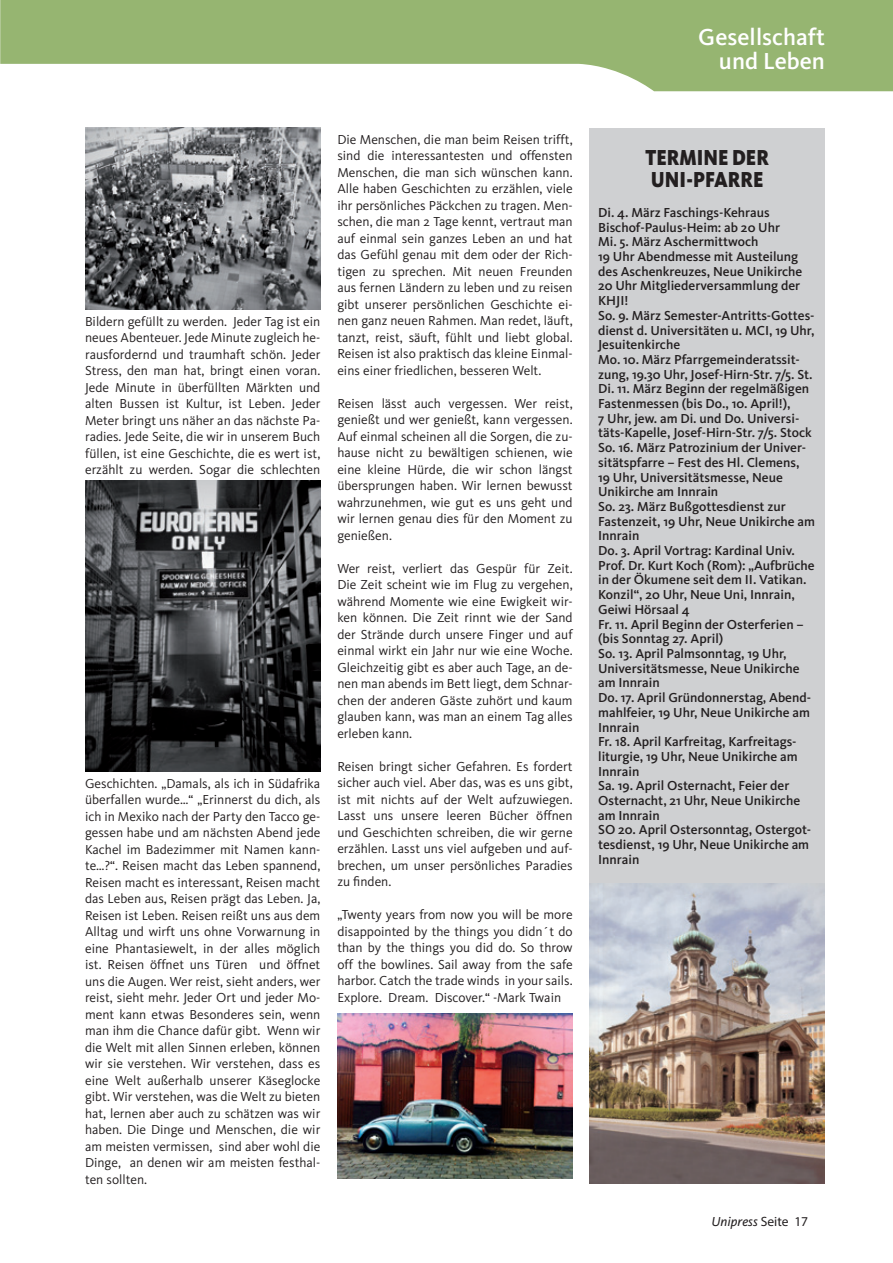
<style>
.page{position:relative;width:893px;height:1263px;background:#fff}
.page>*{position:absolute;margin:0;border:0;box-sizing:border-box;transform-origin:0 0}
.t1{font:500 24px/24px "Kievit";color:#fff;text-align:right}
.t2{font:900 22.5px/22.5px "Kievit";color:#231f20;scale:.85 1}
.t3{font:13.5px/16.5px "Kievit";color:#231f20;text-align:justify}
.t4{font:500 13.5px/14.7px "Kievit";color:#231f20}
.t5{font:italic 13.5px "Kievit";color:#231f20}
.s1{font-family:"Myriad Pro";font-style:normal}
</style>
<div class="page">
<svg style="left:0;top:0;width:893px;height:91px;fill:#96b571"></svg>
<div style="left:590px;top:128px;width:235px;height:755px;background:#cfd0d2"></div>
<img style="left:590px;top:883px;width:235px;height:301px">
<img style="left:85px;top:128px;width:235px;height:181px">
<img style="left:85px;top:480px;width:235px;height:291px">
<img style="left:337px;top:1014px;width:236px;height:165px">
<h1 class="t1" style="left:698px;top:25px;width:128px">Gesellschaft und Leben</h1>
<p class="t3" style="left:85px;top:313px;width:237px">Bildern gefüllt zu werden. Jeder Tag ist ein neues Abenteuer. Jede Minute zugleich he&shy;rausfordernd und traumhaft schön. Jeder Stress, den man hat, bringt einen voran.<br>Jede Minute in überfüllten Märkten und alten Bussen ist Kultur, ist Leben. Jeder Meter bringt uns näher an das nächste Pa&shy;radies. Jede Seite, die wir in unserem Buch füllen, ist eine Geschichte, die es wert ist, erzählt zu werden. Sogar die schlechten</p>
<p class="t3" style="left:85px;top:775px;width:237px">Geschichten. „Damals, als ich in Südafrika überfallen wurde…“ „Erinnerst du dich, als ich in Mexiko nach der Party den Tacco ge&shy;gessen habe und am nächsten Abend jede Kachel im Badezimmer mit Namen kann&shy;te…?“. Reisen macht das Leben spannend, Reisen macht es interessant, Reisen macht das Leben aus, Reisen prägt das Leben. Ja, Reisen ist Leben. Reisen reißt uns aus dem Alltag und wirft uns ohne Vorwarnung in eine Phantasiewelt, in der alles möglich ist. Reisen öffnet uns Türen und öffnet uns die Augen. Wer reist, sieht anders, wer reist, sieht mehr. Jeder Ort und jeder Mo&shy;ment kann etwas Besonderes sein, wenn man ihm die Chance dafür gibt. Wenn wir die Welt mit allen Sinnen erleben, können wir sie verstehen. Wir verstehen, dass es eine Welt außerhalb unserer Käseglocke gibt. Wir verstehen, was die Welt zu bieten hat, lernen aber auch zu schätzen was wir haben. Die Dinge und Menschen, die wir am meisten vermissen, sind aber wohl die Dinge, an denen wir am meisten festhal&shy;ten sollten.</p>
<p class="t3" style="left:337px;top:131px;width:237px">Die Menschen, die man beim Reisen trifft, sind die interessantesten und offensten Menschen, die man sich wünschen kann.<br>Alle haben Geschichten zu erzählen, viele ihr persönliches Päckchen zu tragen. Men&shy;schen, die man 2 Tage kennt, vertraut man auf einmal sein ganzes Leben an und hat das Gefühl genau mit dem oder der Rich&shy;tigen zu sprechen. Mit neuen Freunden aus fernen Ländern zu leben und zu reisen gibt unserer persönlichen Geschichte ei&shy;nen ganz neuen Rahmen. Man redet, läuft, tanzt, reist, säuft, fühlt und liebt global.<br>Reisen ist also praktisch das kleine Einmal&shy;eins einer friedlichen, besseren Welt.</p>
<p class="t3" style="left:337px;top:395px;width:237px">Reisen lässt auch vergessen. Wer reist, genießt und wer genießt, kann vergessen.<br>Auf einmal scheinen all die Sorgen, die zu&shy;hause nicht zu bewältigen schienen, wie eine kleine Hürde, die wir schon längst übersprungen haben. Wir lernen bewusst wahrzunehmen, wie gut es uns geht und wir lernen genau dies für den Moment zu genießen.</p>
<p class="t3" style="left:337px;top:560px;width:237px">Wer reist, verliert das Gespür für Zeit.<br>Die Zeit scheint wie im Flug zu vergehen, während Momente wie eine Ewigkeit wir&shy;ken können. Die Zeit rinnt wie der Sand der Strände durch unsere Finger und auf einmal wirkt ein Jahr nur wie eine Woche.<br>Gleichzeitig gibt es aber auch Tage, an de&shy;nen man abends im Bett liegt, dem Schnar&shy;chen der anderen Gäste zuhört und kaum glauben kann, was man an einem Tag alles erleben kann.</p>
<p class="t3" style="left:337px;top:758px;width:237px">Reisen bringt sicher Gefahren. Es fordert sicher auch viel. Aber das, was es uns gibt, ist mit nichts auf der Welt aufzuwiegen.<br>Lasst uns unsere leeren Bücher öffnen und Geschichten schreiben, die wir gerne erzählen. Lasst uns viel aufgeben und auf&shy;brechen, um unser persönliches Paradies zu finden.</p>
<p class="t3" style="left:337px;top:907px;width:237px">„Twenty years from now you will be more disappointed by the things you didn´t do than by the things you did do. So throw off the bowlines. Sail away from the safe harbor. Catch the trade winds in your sails.<br>Explore. Dream. Discover.“ -Mark Twain</p>
<h2 class="t2" style="left:645px;top:146px;width:147px">TERMINE DER<br>UNI-PFARRE</h2>
<p class="t4" style="left:598px;top:205px;width:218px">Di. 4. März Faschings-Kehraus<br>Bischof-Paulus-Heim: ab 20 Uhr<br>Mi. 5. März Aschermittwoch<br>19 Uhr Abendmesse mit Austeilung des Aschenkreuzes, Neue Unikirche<br>20 Uhr Mitgliederversammlung der<br>KHJI!<br>So. 9. März Semester-Antritts-Gottes&shy;dienst d. Universitäten u. MCI, 19 Uhr,<br>Jesuitenkirche<br>Mo. 10. März Pfarrgemeinderatssit&shy;zung, 19.30 Uhr, Josef-Hirn-Str. 7/5. St.<br>Di. 11. März Beginn der regelmäßigen<br>Fastenmessen (bis Do., 10. April!),<br>7 Uhr, jew. am Di. und Do. Universi&shy;täts-Kapelle, Josef-Hirn-Str. 7/5. Stock<br>So. 16. März Patrozinium der Univer&shy;sitätspfarre – Fest des Hl. Clemens,<br>19 Uhr, Universitätsmesse, Neue<br>Unikirche am Innrain<br>So. 23. März Bußgottesdienst zur<br>Fastenzeit, 19 Uhr, Neue Unikirche am<br>Innrain<br>Do. 3. April Vortrag: Kardinal Univ.<br>Prof. Dr. Kurt Koch (Rom): „Aufbrüche in der Ökumene seit dem II. Vatikan.<br>Konzil“, 20 Uhr, Neue Uni, Innrain,<br>Geiwi Hörsaal 4<br>Fr. 11. April Beginn der Osterferien – (bis Sonntag 27. April)<br>So. 13. April Palmsonntag, 19 Uhr,<br>Universitätsmesse, Neue Unikirche am Innrain<br>Do. 17. April Gründonnerstag, Abend&shy;mahlfeier, 19 Uhr, Neue Unikirche am<br>Innrain<br>Fr. 18. April Karfreitag, Karfreitags&shy;liturgie, 19 Uhr, Neue Unikirche am<br>Innrain<br>Sa. 19. April Osternacht, Feier der<br>Osternacht, 21 Uhr, Neue Unikirche am Innrain<br>SO 20. April Ostersonntag, Ostergot&shy;tesdienst, 19 Uhr, Neue Unikirche am<br>Innrain</p>
<p class="t5" style="left:711px;top:1213px;width:98px">Unipress <span class="s1">Seite 17</span></p>
</div>
